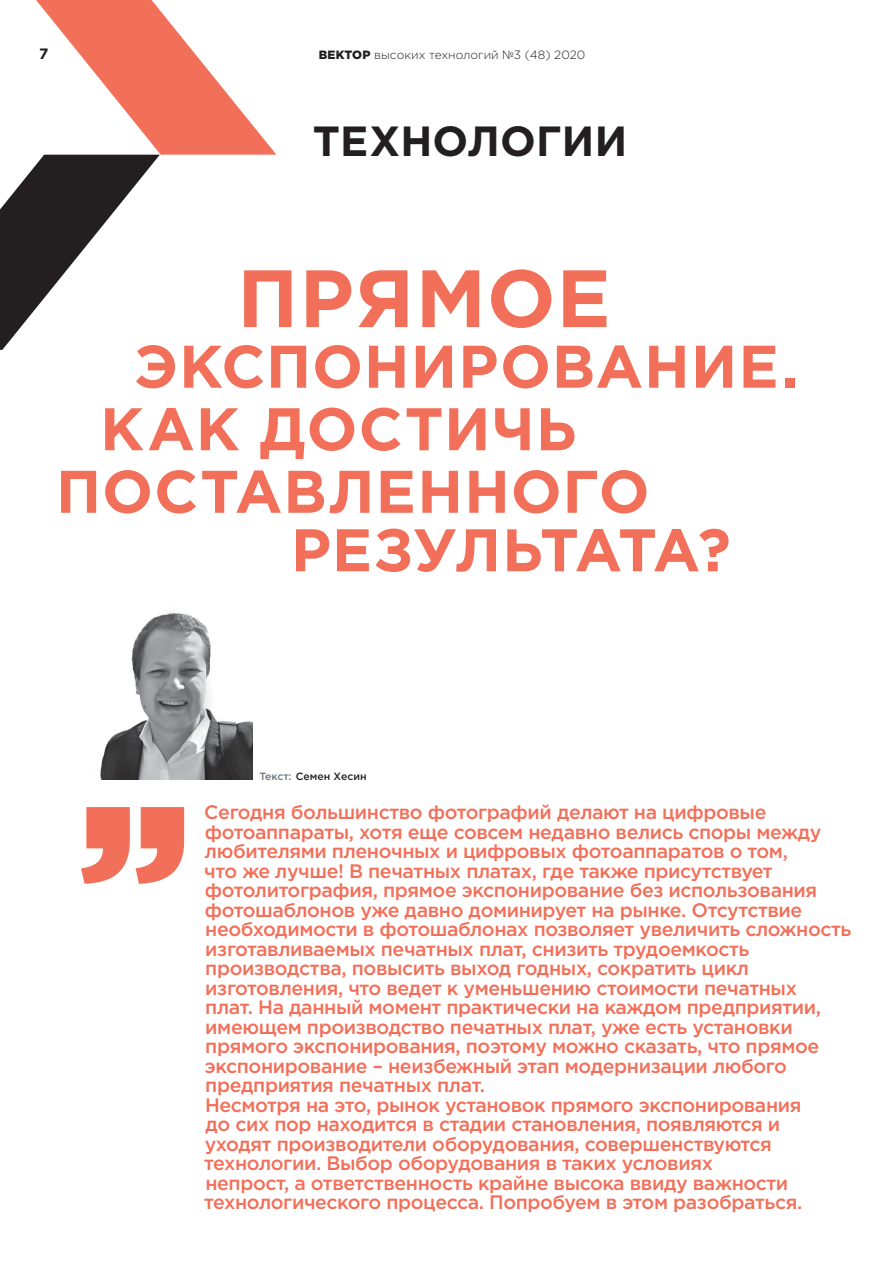
<style>
.page{position:relative;width:893px;height:1263px;background:#fff}
.page>*{position:absolute;margin:0;border:0;box-sizing:border-box;transform-origin:0 0}
.t1{font:700 81px "Gotham Pro";letter-spacing:.015em;color:#f26f59}
.t2{font:700 60px "Gotham Pro";letter-spacing:.015em;color:#f26f59}
.t3{font:700 60px "Gotham Pro";letter-spacing:-.03em;color:#f26f59}
.t4{font:700 42.15px "Gotham Pro";letter-spacing:.005em;color:#231f20}
.t5{font:500 19.5px/19.5px "Gotham Pro";letter-spacing:-.02em;color:#f26f59}
.t6{font:700 15px "Gotham Pro";color:#231f20}
.t7{font:300 12px "Gotham Pro";color:#231f20}
.t8{font:500 10.5px "Gotham Pro";color:#231f20}
.s1{font-weight:900}
.s2{color:#697880}
</style>
<div class="page">
<svg style="left:0;top:0;width:276px;height:350px"></svg>
<svg style="left:136px;top:807px;width:48px;height:77px"></svg>
<svg style="left:81px;top:807px;width:49px;height:77px"></svg>
<img style="left:100px;top:612px;width:152px;height:168px">
<p class="t6" style="left:39px;top:45px;width:11px">7</p>
<p class="t7" style="left:319px;top:48px;width:268px"><span class="s1">ВЕКТОР</span> высоких технологий №3 (48) 2020</p>
<h3 class="t4" style="left:313px;top:117px;width:316px">технологии</h3>
<h1 class="t1" style="left:237px;top:252px;width:375px">Прямое</h1>
<h2 class="t2" style="left:134px;top:332px;width:665px">экспонирование.</h2>
<h2 class="t2" style="left:100px;top:394px;width:478px">Как достичь</h2>
<h2 class="t2" style="left:56px;top:457px;width:595px">поставленного</h2>
<h2 class="t3" style="left:291px;top:515px;width:441px">результата?</h2>
<p class="t8" style="left:259px;top:770px;width:109px"><span class="s2">Текст:</span> Семен Хесин</p>
<p class="t5" style="left:204px;top:802px;width:649px">Сегодня большинство фотографий делают на цифровые фотоаппараты, хотя еще совсем недавно велись споры между любителями пленочных и цифровых фотоаппаратов о том,<br>что же лучше! В печатных платах, где также присутствует фотолитография, прямое экспонирование без использования фотошаблонов уже давно доминирует на рынке. Отсутствие необходимости в фотошаблонах позволяет увеличить сложность изготавливаемых печатных плат, снизить трудоемкость производства, повысить выход годных, сократить цикл изготовления, что ведет к уменьшению стоимости печатных<br>плат. На данный момент практически на каждом предприятии, имеющем производство печатных плат, уже есть установки прямого экспонирования, поэтому можно сказать, что прямое экспонирование – неизбежный этап модернизации любого предприятия печатных плат.<br>Несмотря на это, рынок установок прямого экспонирования<br>до сих пор находится в стадии становления, появляются и<br>уходят производители оборудования, совершенствуются технологии. Выбор оборудования в таких условиях<br>непрост, а ответственность крайне высока ввиду важности технологического процесса. Попробуем в этом разобраться.</p>
</div>
